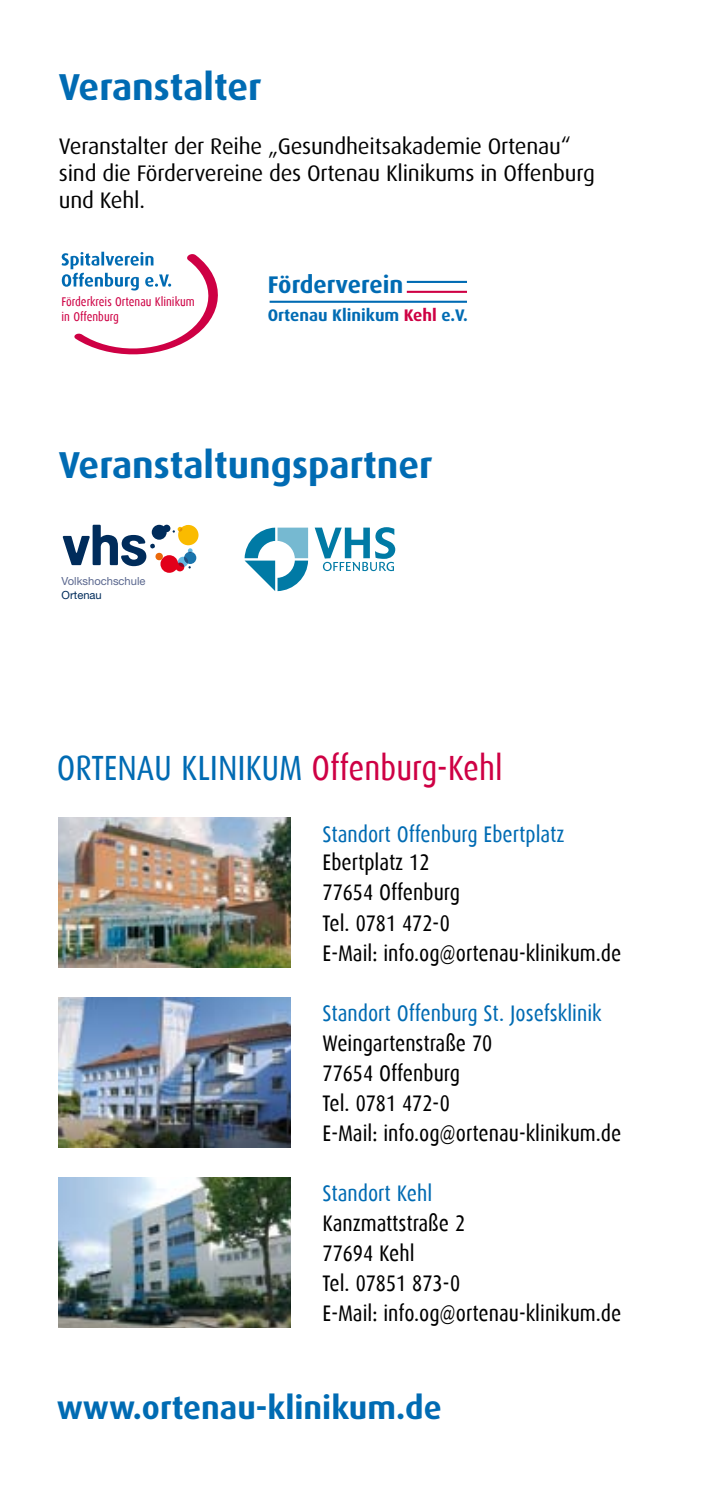
<style>
.page{position:relative;width:709px;height:1489px;background:#fff}
.page>*{position:absolute;margin:0;border:0;box-sizing:border-box;transform-origin:0 0}
.t1{font:700 37.5px "Dax Pro";color:#006bb3}
.t2{font:35px "Dax Condensed";color:#006bb3}
.t3{font:700 32.5px "Dax Pro";color:#006bb3}
.t4{font:700 24px "Dax Pro";color:#006bb3}
.t5{font:22.5px/30px "Dax Condensed";color:#000}
.t6{font:22.5px/27px "Dax Pro";letter-spacing:-.01em;color:#000}
.t7{font:22.5px "Dax Condensed";color:#006bb3}
.t8{font:700 16.75px "Dax Pro";color:#006bb3}
.t9{font:12.75px/15.2px "Dax Condensed";color:#ce0044}
.t10{font:11.25px "Helvetica Neue";color:#5b688f}
.t11{font:11.25px "Helvetica Neue";color:#002c5b}
.s1{color:#ce0044}
</style>
<div class="page">
<img style="left:58px;top:817px;width:232px;height:150px">
<img style="left:58px;top:997px;width:233px;height:150px">
<img style="left:58px;top:1177px;width:233px;height:150px">
<svg style="left:62px;top:252px;width:156px;height:103px"></svg>
<hr style="left:269px;top:301px;width:198px;height:2px;background:#006bb3">
<hr style="left:407px;top:291px;width:60px;height:2px;background:#ce0044">
<hr style="left:407px;top:281px;width:60px;height:2px;background:#006bb3">
<svg style="left:63px;top:524px;width:135px;height:49px"></svg>
<svg style="left:315px;top:527px;width:80px;height:44px"></svg>
<svg style="left:244px;top:527px;width:64px;height:64px"></svg>
<h1 class="t1" style="left:59px;top:63px;width:204px">Veranstalter</h1>
<p class="t6" style="left:59px;top:132px;width:537px">Veranstalter der Reihe „Gesundheitsakademie Ortenau“ sind die Fördervereine des Ortenau Klinikums in Offenburg und Kehl.</p>
<p class="t9" style="left:62px;top:294px;width:135px">Förderkreis Ortenau Klinikum in Offenburg</p>
<p class="t4" style="left:268px;top:269px;width:137px">Förderverein</p>
<p class="t8" style="left:268px;top:305px;width:201px">Ortenau Klinikum <span class="s1">Kehl</span> e.V.</p>
<h1 class="t1" style="left:59px;top:441px;width:375px">Veranstaltungspartner</h1>
<p class="t10" style="left:62px;top:574px;width:85px">Volkshochschule</p>
<p class="t11" style="left:62px;top:588px;width:42px">Ortenau</p>
<h2 class="t2" style="left:57px;top:749px;width:447px">ORTENAU KLINIKUM <span class="s1">Offenburg-Kehl</span></h2>
<p class="t7" style="left:322px;top:822px;width:243px">Standort Offenburg Ebertplatz</p>
<p class="t5" style="left:322px;top:848px;width:300px">Ebertplatz 12<br>77654 Offenburg<br>Tel. 0781 472-0<br>E-Mail: info.og@ortenau-klinikum.de</p>
<p class="t7" style="left:322px;top:1000px;width:281px">Standort Offenburg St. Josefsklinik</p>
<p class="t5" style="left:322px;top:1028px;width:300px">Weingartenstraße 70<br>77654 Offenburg<br>Tel. 0781 472-0<br>E-Mail: info.og@ortenau-klinikum.de</p>
<p class="t7" style="left:322px;top:1180px;width:111px">Standort Kehl</p>
<p class="t5" style="left:322px;top:1208px;width:300px">Kanzmattstraße 2<br>77694 Kehl<br>Tel. 07851 873-0<br>E-Mail: info.og@ortenau-klinikum.de</p>
<h3 class="t3" style="left:57px;top:1386px;width:386px">www.ortenau-klinikum.de</h3>
</div>
